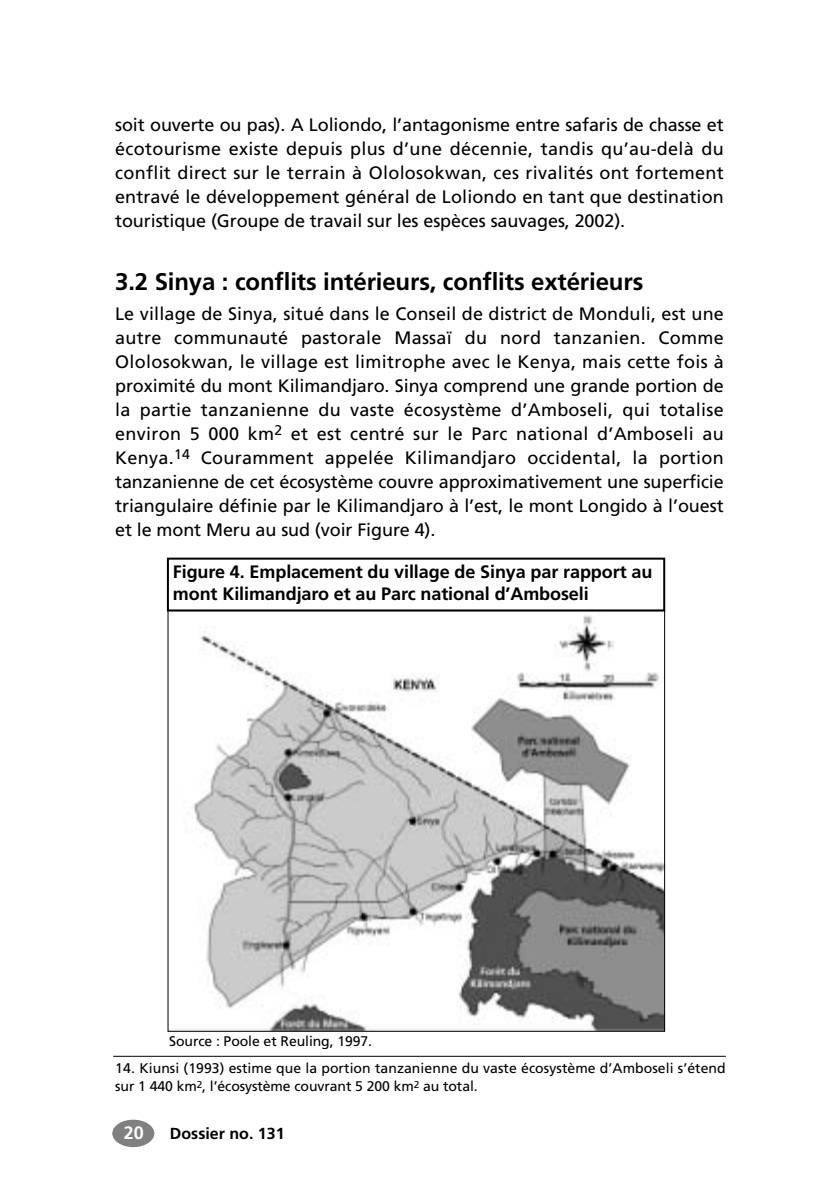
<style>
.page{position:relative;width:839px;height:1193px;background:#fff}
.page>*{position:absolute;margin:0;border:0;box-sizing:border-box;transform-origin:0 0}
.t1{font:700 24px "Frutiger";letter-spacing:-.005em;color:#000}
.t2{font:18px/24px "Frutiger";letter-spacing:-.005em;color:#000;text-align:justify}
.t3{font:700 18px/22px "Frutiger";letter-spacing:-.005em;color:#000}
.t4{font:700 18px "Frutiger";color:#fff}
.t5{font:700 16px "Frutiger";color:#000}
.t6{font:14px/18px "Frutiger";letter-spacing:.005em;color:#000}
</style>
<div class="page">
<svg style="left:112px;top:557px;width:614px;height:591px"></svg>
<p class="t2" style="left:115px;top:114px;width:610px">soit ouverte ou pas). A Loliondo, l’antagonisme entre safaris de chasse et écotourisme existe depuis plus d’une décennie, tandis qu’au-delà du conflit direct sur le terrain à Ololosokwan, ces rivalités ont fortement entravé le développement général de Loliondo en tant que destination touristique (Groupe de travail sur les espèces sauvages, 2002).</p>
<h1 class="t1" style="left:115px;top:272px;width:529px">3.2 Sinya : conflits intérieurs, conflits extérieurs</h1>
<p class="t2" style="left:115px;top:303px;width:610px">Le village de Sinya, situé dans le Conseil de district de Monduli, est une autre communauté pastorale Massaï du nord tanzanien. Comme Ololosokwan, le village est limitrophe avec le Kenya, mais cette fois à proximité du mont Kilimandjaro. Sinya comprend une grande portion de la partie tanzanienne du vaste écosystème d’Amboseli, qui totalise environ 5 000 km<sup>2</sup> et est centré sur le Parc national d’Amboseli au Kenya.<sup>14</sup> Couramment appelée Kilimandjaro occidental, la portion tanzanienne de cet écosystème couvre approximativement une superficie triangulaire définie par le Kilimandjaro à l’est, le mont Longido à l’ouest et le mont Meru au sud (voir Figure 4).</p>
<p class="t3" style="left:173px;top:563px;width:481px">Figure 4. Emplacement du village de Sinya par rapport au mont Kilimandjaro et au Parc national d’Amboseli</p>
<p class="t6" style="left:169px;top:1033px;width:204px">Source : Poole et Reuling, 1997.</p>
<p class="t6" style="left:115px;top:1060px;width:612px">14. Kiunsi (1993) estime que la portion tanzanienne du vaste écosystème d’Amboseli s’étend sur 1 440 km<sup>2</sup>, l’écosystème couvrant 5 200 km<sup>2</sup> au total.</p>
<p class="t4" style="left:124px;top:1125px;width:22px">20</p>
<p class="t5" style="left:170px;top:1127px;width:116px">Dossier no. 131</p>
</div>
